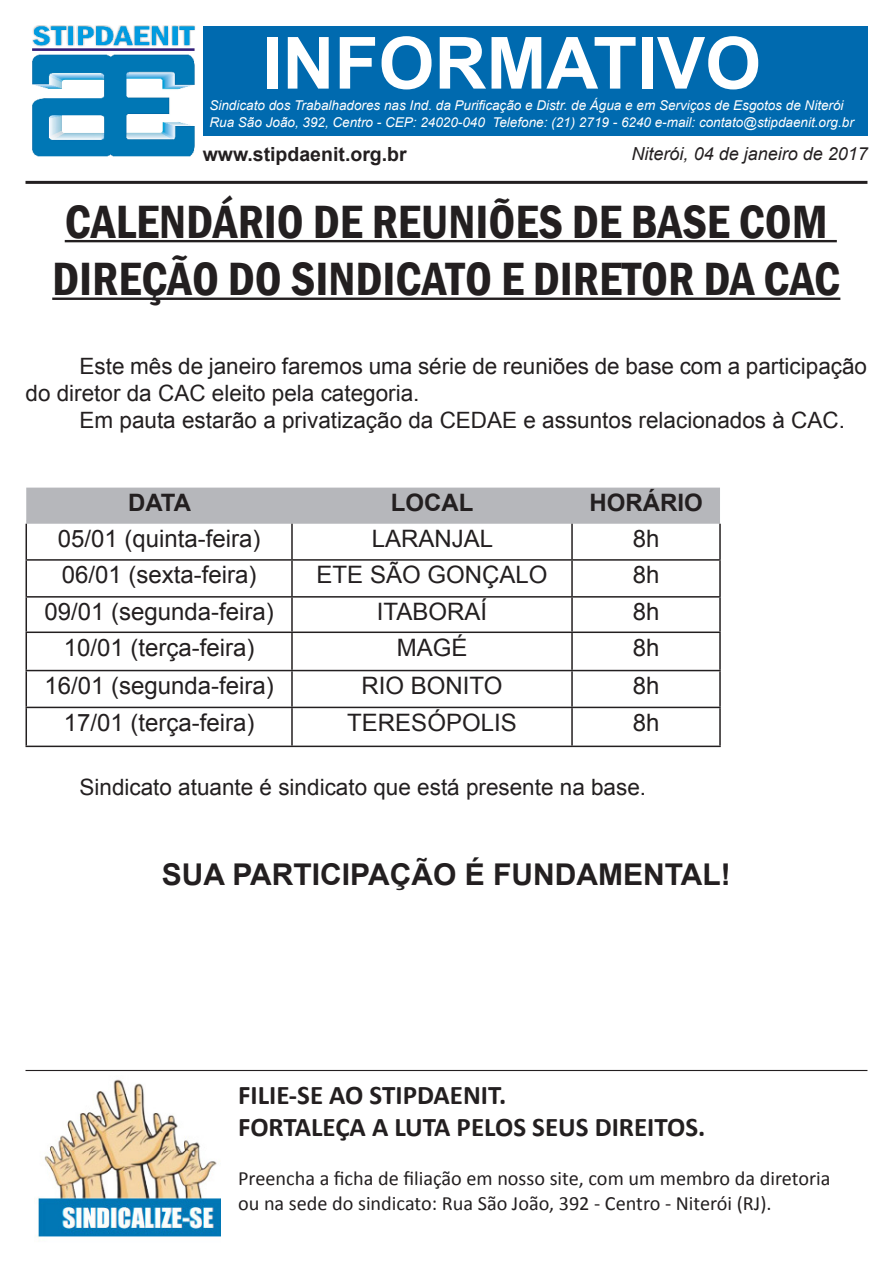
<style>
.page{position:relative;width:893px;height:1263px;background:#fff}
.page>*{position:absolute;margin:0;border:0;box-sizing:border-box;transform-origin:0 0}
.t1{font:700 72px "Arial";color:#fff}
.t2{font:600 condensed 48px "Franklin Gothic";color:#231f20}
.t3{font:700 30px "Arial";color:#231f20}
.t4{font:700 27px "Calibri";color:#231f20}
.t5{font:24px "Arial";color:#231f20}
.t6{font:700 24px "Arial";color:#231f20}
.t7{font:22.5px/27px "Arial";color:#231f20}
.t8{font:20.25px/24.3px "Calibri";color:#231f20}
.t9{font:700 19.5px "Arial";color:#231f20}
.t10{font:italic 18px "Arial";color:#231f20}
.t11{font:italic 13.5px "Arial";color:#fff}
</style>
<div class="page">
<div style="left:203px;top:26px;width:664px;height:110px;background:#006aaf"></div>
<img style="left:32px;top:26px;width:163px;height:131px">
<hr style="left:65px;top:240px;width:772px;height:2px;background:#231f20">
<hr style="left:52px;top:298px;width:788px;height:2px;background:#231f20">
<hr style="left:26px;top:181px;width:841px;height:3px;background:#231f20">
<img style="left:38px;top:1079px;width:182px;height:159px">
<hr style="left:26px;top:1070px;width:841px;height:1px;background:#231f20">
<div style="left:26px;top:488px;width:694px;height:36px;background:#b6b7bb"></div>
<hr style="left:26px;top:524px;width:1px;height:35px;background:#231f20">
<hr style="left:291px;top:524px;width:2px;height:35px;background:#231f20">
<hr style="left:571px;top:524px;width:2px;height:35px;background:#231f20">
<hr style="left:719px;top:524px;width:2px;height:35px;background:#231f20">
<hr style="left:26px;top:559px;width:266px;height:2px;background:#231f20">
<hr style="left:26px;top:561px;width:1px;height:35px;background:#231f20">
<hr style="left:292px;top:559px;width:280px;height:2px;background:#231f20">
<hr style="left:291px;top:561px;width:2px;height:35px;background:#231f20">
<hr style="left:572px;top:559px;width:149px;height:2px;background:#231f20">
<hr style="left:571px;top:561px;width:2px;height:35px;background:#231f20">
<hr style="left:719px;top:561px;width:2px;height:35px;background:#231f20">
<hr style="left:26px;top:596px;width:266px;height:2px;background:#231f20">
<hr style="left:26px;top:598px;width:1px;height:33px;background:#231f20">
<hr style="left:292px;top:596px;width:280px;height:2px;background:#231f20">
<hr style="left:291px;top:598px;width:2px;height:33px;background:#231f20">
<hr style="left:572px;top:596px;width:149px;height:2px;background:#231f20">
<hr style="left:571px;top:598px;width:2px;height:33px;background:#231f20">
<hr style="left:719px;top:598px;width:2px;height:33px;background:#231f20">
<hr style="left:26px;top:631px;width:266px;height:2px;background:#231f20">
<hr style="left:26px;top:633px;width:1px;height:37px;background:#231f20">
<hr style="left:292px;top:631px;width:280px;height:2px;background:#231f20">
<hr style="left:291px;top:633px;width:2px;height:37px;background:#231f20">
<hr style="left:572px;top:631px;width:149px;height:2px;background:#231f20">
<hr style="left:571px;top:633px;width:2px;height:37px;background:#231f20">
<hr style="left:719px;top:633px;width:2px;height:37px;background:#231f20">
<hr style="left:26px;top:670px;width:266px;height:1px;background:#231f20">
<hr style="left:26px;top:671px;width:1px;height:36px;background:#231f20">
<hr style="left:292px;top:670px;width:280px;height:1px;background:#231f20">
<hr style="left:291px;top:671px;width:2px;height:36px;background:#231f20">
<hr style="left:572px;top:670px;width:149px;height:1px;background:#231f20">
<hr style="left:571px;top:671px;width:2px;height:36px;background:#231f20">
<hr style="left:719px;top:671px;width:2px;height:36px;background:#231f20">
<hr style="left:26px;top:707px;width:266px;height:1px;background:#231f20">
<hr style="left:26px;top:708px;width:1px;height:38px;background:#231f20">
<hr style="left:292px;top:707px;width:280px;height:1px;background:#231f20">
<hr style="left:291px;top:708px;width:2px;height:38px;background:#231f20">
<hr style="left:572px;top:707px;width:149px;height:1px;background:#231f20">
<hr style="left:571px;top:708px;width:2px;height:38px;background:#231f20">
<hr style="left:719px;top:708px;width:2px;height:38px;background:#231f20">
<hr style="left:26px;top:746px;width:266px;height:1px;background:#231f20">
<hr style="left:292px;top:746px;width:280px;height:1px;background:#231f20">
<hr style="left:572px;top:746px;width:149px;height:1px;background:#231f20">
<p class="t1" style="left:262px;top:15px;width:500px">INFORMATIVO</p>
<p class="t11" style="left:209px;top:97px;width:636px">Sindicato dos Trabalhadores nas Ind. da Purificação e Distr. de Água e em Serviços de Esgotos de Niterói</p>
<p class="t11" style="left:209px;top:113px;width:646px">Rua São João, 392, Centro - CEP: 24020-040 Telefone: (21) 2719 - 6240 e-mail: contato@stipdaenit.org.br</p>
<p class="t9" style="left:203px;top:141px;width:206px">www.stipdaenit.org.br</p>
<p class="t10" style="left:632px;top:142px;width:238px">Niterói, 04 de janeiro de 2017</p>
<p class="t2" style="left:65px;top:189px;width:765px">CALENDÁRIO DE REUNIÕES DE BASE COM</p>
<p class="t2" style="left:52px;top:247px;width:790px">DIREÇÃO DO SINDICATO E DIRETOR DA CAC</p>
<p class="t7" style="left:26px;top:352px;width:843px;text-indent:54px">Este mês de janeiro faremos uma série de reuniões de base com a participação do diretor da CAC eleito pela categoria.</p>
<p class="t7" style="left:80px;top:406px;width:767px">Em pauta estarão a privatização da CEDAE e assuntos relacionados à CAC.</p>
<p class="t6" style="left:128px;top:487px;width:65px">DATA</p>
<p class="t6" style="left:391px;top:487px;width:84px">LOCAL</p>
<p class="t6" style="left:589px;top:487px;width:115px">HORÁRIO</p>
<p class="t5" style="left:58px;top:523px;width:204px">05/01 (quinta-feira)</p>
<p class="t5" style="left:372px;top:523px;width:123px">LARANJAL</p>
<p class="t5" style="left:633px;top:523px;width:28px">8h</p>
<p class="t5" style="left:62px;top:559px;width:196px">06/01 (sexta-feira)</p>
<p class="t5" style="left:317px;top:559px;width:232px">ETE SÃO GONÇALO</p>
<p class="t5" style="left:633px;top:559px;width:28px">8h</p>
<p class="t5" style="left:44px;top:596px;width:231px">09/01 (segunda-feira)</p>
<p class="t5" style="left:377px;top:596px;width:112px">ITABORAÍ</p>
<p class="t5" style="left:633px;top:596px;width:28px">8h</p>
<p class="t5" style="left:64px;top:632px;width:192px">10/01 (terça-feira)</p>
<p class="t5" style="left:397px;top:632px;width:72px">MAGÉ</p>
<p class="t5" style="left:633px;top:632px;width:28px">8h</p>
<p class="t5" style="left:44px;top:670px;width:231px">16/01 (segunda-feira)</p>
<p class="t5" style="left:362px;top:670px;width:142px">RIO BONITO</p>
<p class="t5" style="left:633px;top:670px;width:28px">8h</p>
<p class="t5" style="left:64px;top:707px;width:192px">17/01 (terça-feira)</p>
<p class="t5" style="left:347px;top:707px;width:171px">TERESÓPOLIS</p>
<p class="t5" style="left:633px;top:707px;width:28px">8h</p>
<p class="t7" style="left:80px;top:774px;width:568px">Sindicato atuante é sindicato que está presente na base.</p>
<p class="t3" style="left:162px;top:854px;width:570px">SUA PARTICIPAÇÃO É FUNDAMENTAL!</p>
<p class="t4" style="left:238px;top:1077px;width:270px">FILIE-SE AO STIPDAENIT.</p>
<p class="t4" style="left:238px;top:1110px;width:469px">FORTALEÇA A LUTA PELOS SEUS DIREITOS.</p>
<p class="t8" style="left:238px;top:1166px;width:594px">Preencha a ficha de filiação em nosso site, com um membro da diretoria ou na sede do sindicato: Rua São João, 392 - Centro - Niterói (RJ).</p>
</div>
